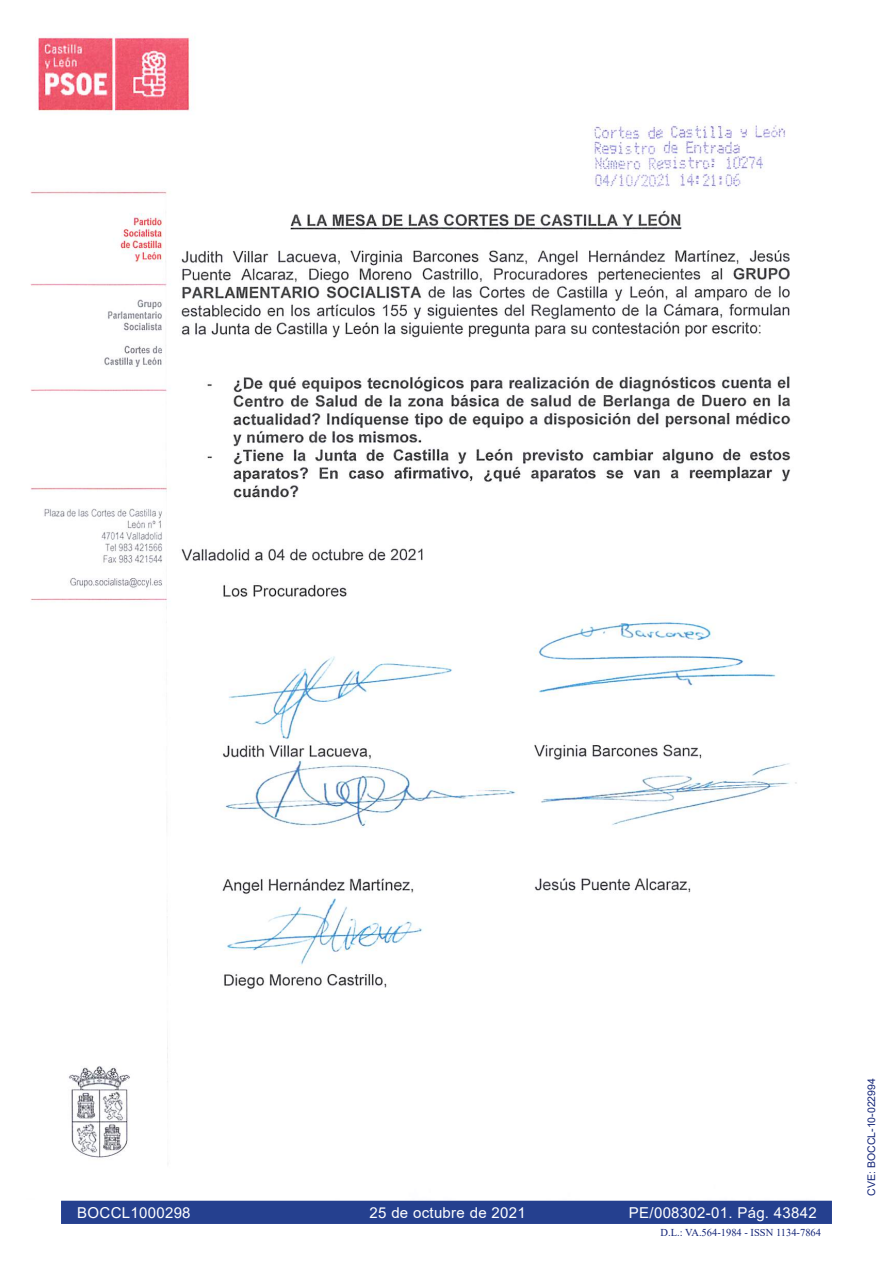
<style>
.page{position:relative;width:893px;height:1263px;background:#fff}
.page>*{position:absolute;margin:0;border:0;box-sizing:border-box;transform-origin:0 0}
.E_CVE{font:15px "Arial";letter-spacing:.02em;color:#fff}
.t1{font:10.5px "Times New Roman";color:#132477}
.t2{font:10.5px "Arial";color:#132477}
</style>
<div class="page">
<div style="left:60px;top:1200px;width:773px;height:25px;background:#25408f"></div>
<div style="left:60px;top:1199px;width:773px;height:26px;border:2px solid #fff"></div>
<img style="left:30px;top:33px;width:784px;height:1167px">
<p class="E_CVE" style="left:77px;top:1202px;width:115px">BOCCL1000298</p>
<p class="E_CVE" style="left:370px;top:1202px;width:158px">25 de octubre de 2021</p>
<p class="E_CVE" style="left:629px;top:1202px;width:189px">PE/008302-01. Pág. 43842</p>
<p class="t1" style="left:661px;top:1225px;width:162px">D.L.: VA.564-1984 - ISSN 1134-7864</p>
<p class="t2" style="left:864px;top:1195px;width:119px;rotate:-90deg">CVE: BOCCL-10-022994</p>
</div>
